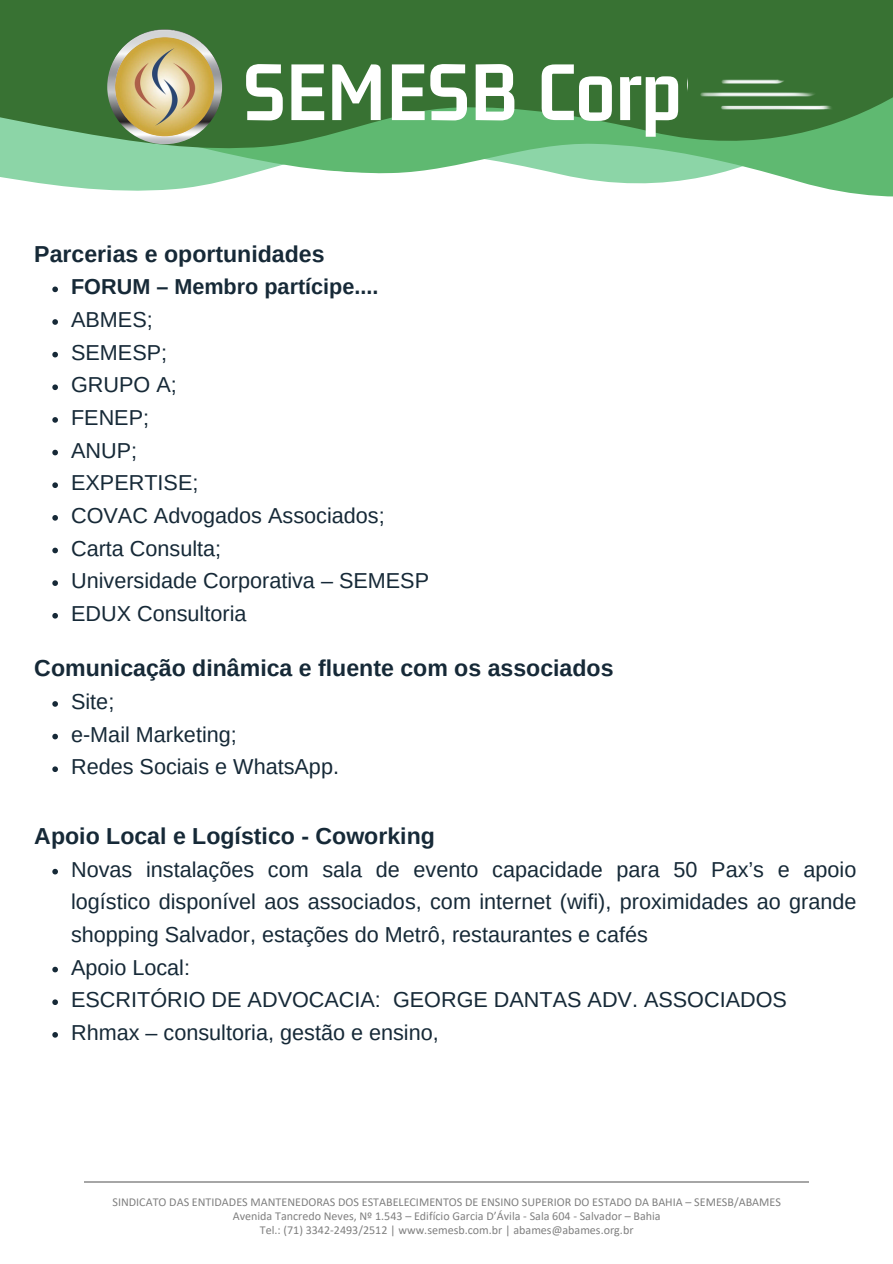
<style>
.page{position:relative;width:893px;height:1264px;background:#fff}
.page>*{position:absolute;margin:0;border:0;box-sizing:border-box;transform-origin:0 0}
.t1{font:700 89.7px "Gemunu Libre";color:#fff}
.t2{font:700 23.1px "Arimo";color:#162937}
.t3{font:21.6px/32.7px "Arimo";color:#162937;text-align:justify}
.t4{font:700 21.6px "Arimo";color:#162937}
.t5{font:12px "Calibri";color:#808080}
</style>
<div class="page">
<svg style="left:0;top:148px;width:73px;height:40px;fill:#8cd5a7"></svg>
<svg style="left:73px;top:148px;width:819px;height:49px"></svg>
<svg style="left:0;top:0;width:892px;height:148px;fill:#387233"></svg>
<hr style="left:84px;top:1181px;width:725px;height:1px;background:#a6a6a6">
<img style="left:687px;top:59px;width:149px;height:74px">
<img style="left:107px;top:29px;width:115px;height:115px;border-radius:50%">
<img style="left:115px;top:37px;width:99px;height:99px;border-radius:50%">
<svg style="left:52px;top:286px;width:6px;height:6px"></svg>
<svg style="left:52px;top:319px;width:6px;height:6px"></svg>
<svg style="left:52px;top:352px;width:6px;height:5px"></svg>
<svg style="left:52px;top:384px;width:6px;height:6px"></svg>
<svg style="left:52px;top:417px;width:6px;height:6px"></svg>
<svg style="left:52px;top:450px;width:6px;height:5px"></svg>
<svg style="left:52px;top:482px;width:6px;height:6px"></svg>
<svg style="left:52px;top:515px;width:6px;height:5px"></svg>
<svg style="left:52px;top:547px;width:6px;height:6px"></svg>
<svg style="left:52px;top:580px;width:6px;height:6px"></svg>
<svg style="left:52px;top:613px;width:6px;height:5px"></svg>
<svg style="left:52px;top:701px;width:6px;height:5px"></svg>
<svg style="left:52px;top:733px;width:6px;height:6px"></svg>
<svg style="left:52px;top:766px;width:6px;height:6px"></svg>
<svg style="left:52px;top:868px;width:6px;height:6px"></svg>
<svg style="left:52px;top:966px;width:6px;height:6px"></svg>
<svg style="left:52px;top:999px;width:6px;height:6px"></svg>
<svg style="left:52px;top:1032px;width:6px;height:5px"></svg>
<p class="t1" style="left:243px;top:46px;width:440px">SEMESB Corp</p>
<p class="t2" style="left:34px;top:241px;width:292px">Parcerias e oportunidades</p>
<p class="t4" style="left:71px;top:275px;width:309px">FORUM – Membro partícipe....</p>
<p class="t3" style="left:71px;top:303px;width:83px">ABMES;</p>
<p class="t3" style="left:71px;top:336px;width:98px">SEMESP;</p>
<p class="t3" style="left:71px;top:368px;width:107px">GRUPO A;</p>
<p class="t3" style="left:71px;top:401px;width:80px">FENEP;</p>
<p class="t3" style="left:71px;top:434px;width:68px">ANUP;</p>
<p class="t3" style="left:71px;top:466px;width:129px">EXPERTISE;</p>
<p class="t3" style="left:71px;top:499px;width:315px">COVAC Advogados Associados;</p>
<p class="t3" style="left:71px;top:531px;width:152px">Carta Consulta;</p>
<p class="t3" style="left:71px;top:564px;width:359px">Universidade Corporativa – SEMESP</p>
<p class="t3" style="left:71px;top:597px;width:177px">EDUX Consultoria</p>
<p class="t2" style="left:34px;top:655px;width:580px">Comunicação dinâmica e fluente com os associados</p>
<p class="t3" style="left:71px;top:685px;width:45px">Site;</p>
<p class="t3" style="left:71px;top:717px;width:167px">e-Mail Marketing;</p>
<p class="t3" style="left:71px;top:750px;width:269px">Redes Sociais e WhatsApp.</p>
<p class="t2" style="left:34px;top:823px;width:402px">Apoio Local e Logístico - Coworking</p>
<p class="t3" style="left:71px;top:852px;width:786px">Novas instalações com sala de evento capacidade para 50 Pax’s e apoio logístico disponível aos associados, com internet (wifi), proximidades ao grande shopping Salvador, estações do Metrô, restaurantes e cafés</p>
<p class="t3" style="left:71px;top:950px;width:120px">Apoio Local:</p>
<p class="t3" style="left:71px;top:983px;width:717px">ESCRITÓRIO DE ADVOCACIA: GEORGE DANTAS ADV. ASSOCIADOS</p>
<p class="t3" style="left:71px;top:1016px;width:369px">Rhmax – consultoria, gestão e ensino,</p>
<p class="t5" style="left:112px;top:1196px;width:670px">SINDICATO DAS ENTIDADES MANTENEDORAS DOS ESTABELECIMENTOS DE ENSINO SUPERIOR DO ESTADO DA BAHIA – SEMESB/ABAMES</p>
<p class="t5" style="left:233px;top:1210px;width:429px">Avenida Tancredo Neves, Nº 1.543 – Edifício Garcia D’Ávila - Sala 604 - Salvador – Bahia</p>
<p class="t5" style="left:260px;top:1224px;width:375px">Tel.: (71) 3342-2493/2512 | www.semesb.com.br | abames@abames.org.br</p>
</div>
